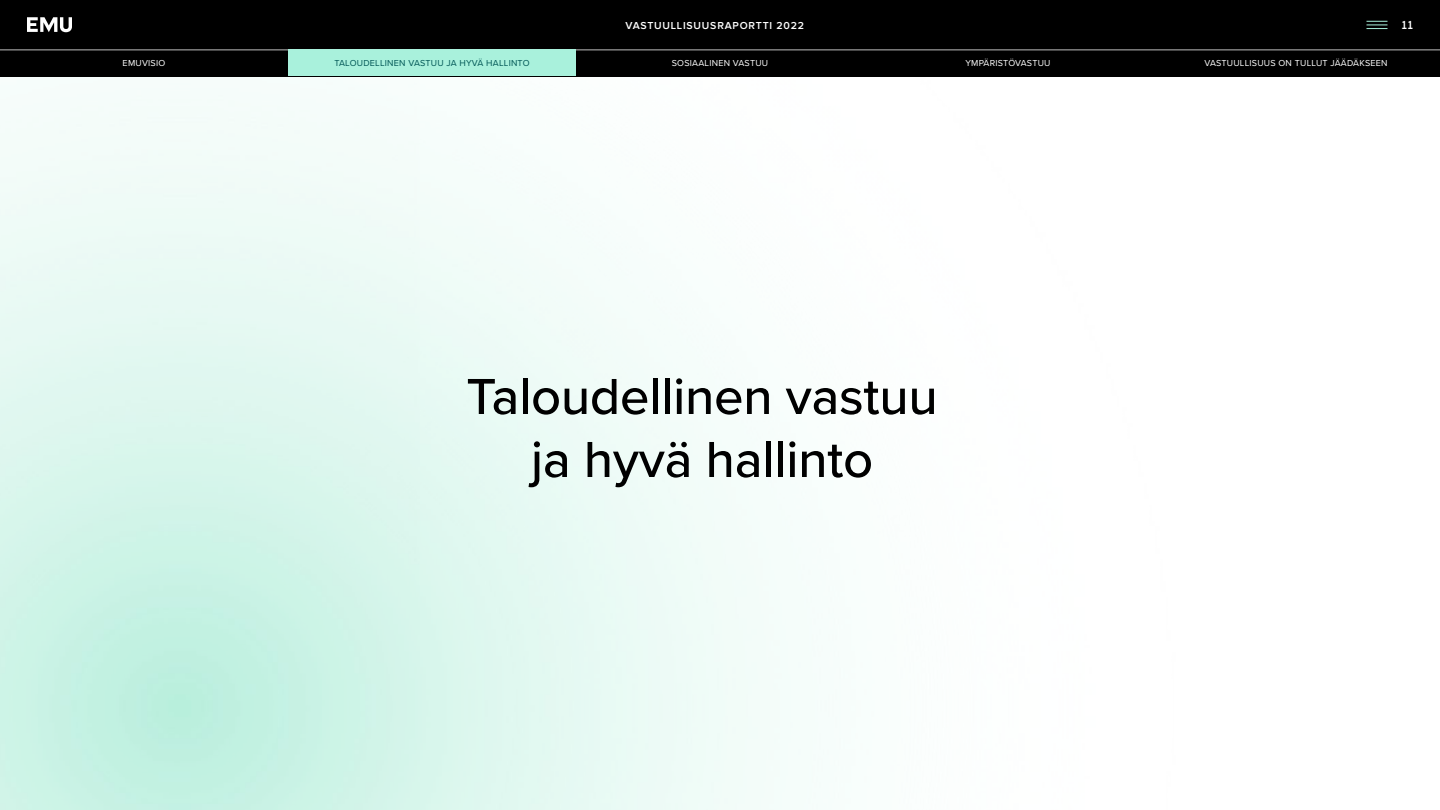
<style>
.page{position:relative;width:1440px;height:810px;background:#fff}
.page>*{position:absolute;margin:0;border:0;box-sizing:border-box;transform-origin:0 0}
.t1{font:500 52.5px/63px "Proxima Nova";letter-spacing:-.005em;color:#000;text-align:center}
.t2{font:700 11.25px "Miriam Libre";color:#fff}
.t3{font:600 10.5px "Proxima Nova";letter-spacing:.075em;color:#fff}
.t4{font:9px "Proxima Nova";letter-spacing:.025em;color:#fff}
.t5{font:9px "Proxima Nova";letter-spacing:.025em;color:#005655}
</style>
<div class="page">
<img style="left:0;top:76px;width:1335px;height:734px">
<div style="left:0;top:0;width:1440px;height:76px;background:#000"></div>
<hr style="left:0;top:50px;width:1440px;height:1px;background:#fff">
<svg style="left:27px;top:17px;width:45px;height:15px"></svg>
<svg style="left:1366px;top:21px;width:22px;height:8px"></svg>
<div style="left:288px;top:50px;width:288px;height:26px;background:#a9f1dc"></div>
<p class="t3" style="left:625px;top:21px;width:180px">VASTUULLISUUSRAPORTTI 2022</p>
<p class="t4" style="left:123px;top:56px;width:44px">EMUVISIO</p>
<p class="t5" style="left:334px;top:56px;width:197px">TALOUDELLINEN VASTUU JA HYVÄ HALLINTO</p>
<p class="t4" style="left:672px;top:56px;width:98px">SOSIAALINEN VASTUU</p>
<p class="t4" style="left:965px;top:56px;width:87px">YMPÄRISTÖVASTUU</p>
<p class="t4" style="left:1204px;top:56px;width:185px">VASTUULLISUUS ON TULLUT JÄÄDÄKSEEN</p>
<p class="t2" style="left:1402px;top:18px;width:13px">11</p>
<h1 class="t1" style="left:466px;top:363px;width:473px">Taloudellinen vastuu ja hyvä hallinto</h1>
</div>
